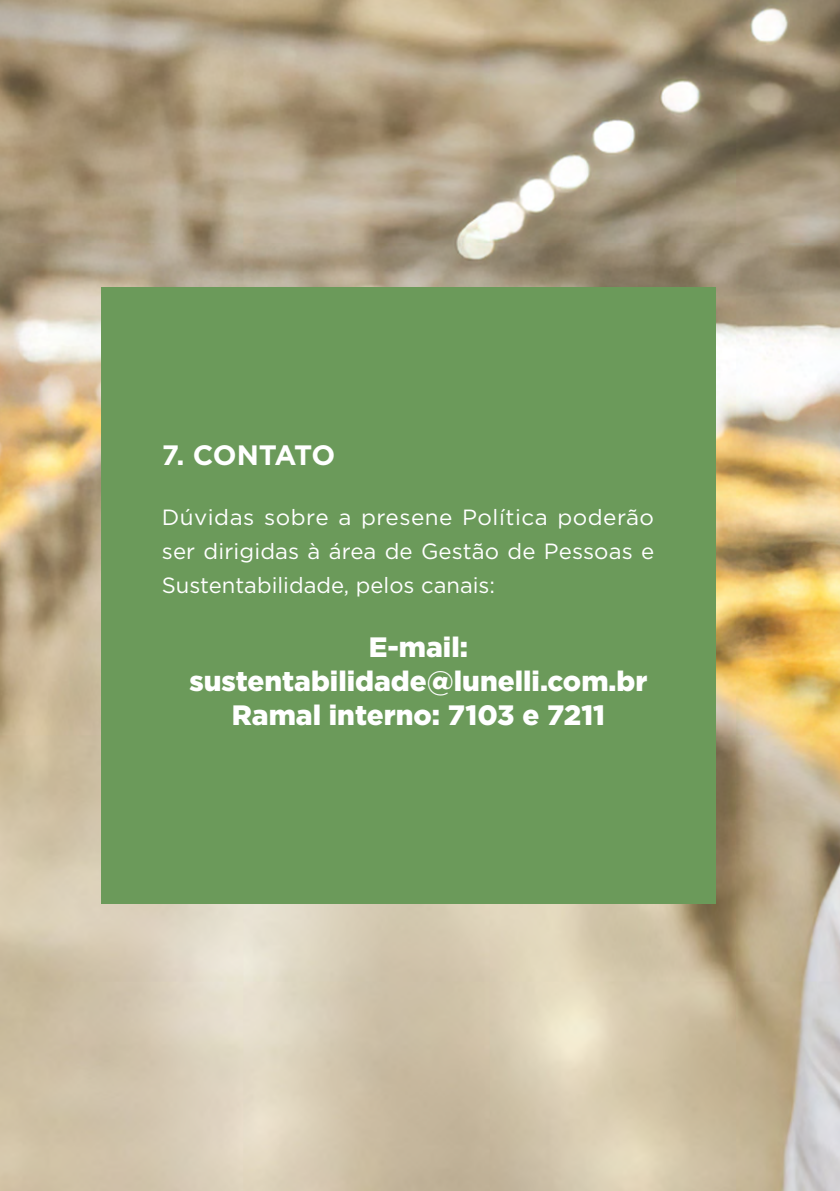
<style>
.page{position:relative;width:840px;height:1191px;background:#fff}
.page>*{position:absolute;margin:0;border:0;box-sizing:border-box;transform-origin:0 0}
.t1{font:900 28px/34px "Gotham";color:#fff;text-align:center}
.t2{font:700 28px "Gotham";letter-spacing:-.025em;color:#fff}
.t3{font:22px/34px "Gotham";color:#fff;text-align:justify}
</style>
<div class="page">
<img style="left:0;top:0;width:839px;height:1191px">
<div style="left:101px;top:287px;width:614px;height:616px;background:#6b9a5a"></div>
<p class="t2" style="left:162px;top:436px;width:175px">7. CONTATO</p>
<p class="t3" style="left:162px;top:499px;width:493px">Dúvidas sobre a presene Política poderão ser dirigidas à área de Gestão de Pessoas e Sustentabilidade, pelos canais:</p>
<p class="t1" style="left:189px;top:629px;width:459px">E-mail: sustentabilidade@lunelli.com.br<br>Ramal interno: 7103 e 7211</p>
</div>
